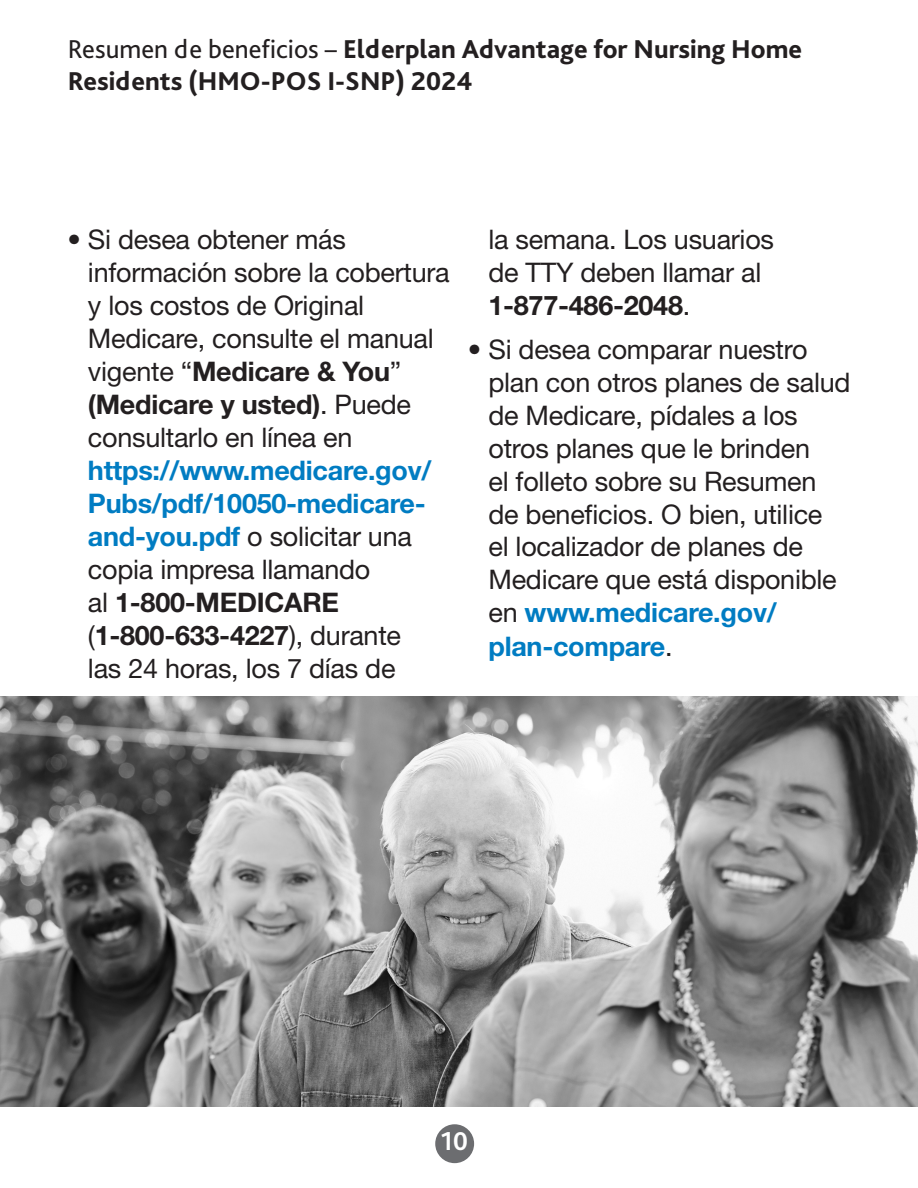
<style>
.page{position:relative;width:918px;height:1188px;background:#fff}
.page>*{position:absolute;margin:0;border:0;box-sizing:border-box;transform-origin:0 0}
.t1{font:27px/33px "Helvetica Neue LT Std";letter-spacing:-.01em;color:#231f20}
.t2{font:800 27px/32.4px "Bliss Pro";color:#231f20}
.t3{font:700 27px "Bliss Pro";color:#fff}
.s1{font-weight:400}
.s2{font-weight:700}
.s3{font-weight:700;color:#007cc2}
</style>
<div class="page">
<img style="left:0;top:697px;width:918px;height:410px">
<div style="left:435px;top:1124px;width:39px;height:39px;background:#6c6d70;border-radius:50%"></div>
<p class="t2" style="left:68px;top:32px;width:736px"><span class="s1">Resumen de beneficios –</span> Elderplan Advantage for Nursing Home<br>Residents (HMO‑POS I‑SNP) 2024</p>
<p class="t1" style="left:88px;top:222px;width:363px;text-indent:-20px">• Si desea obtener más información sobre la cobertura y los costos de Original<br>Medicare, consulte el manual vigente “<span class="s2">Medicare &amp; You</span>” <span class="s2">(Medicare y usted)</span>. Puede consultarlo en línea en <span class="s3">https://www.medicare.gov/<br>Pubs/pdf/10050-medicare&shy;and-you.pdf</span> o solicitar una copia impresa llamando<br>al <span class="s2">1-800-MEDICARE </span>(<span class="s2">1-800-633-4227</span>), durante<br>las 24 horas, los 7 días de</p>
<p class="t1" style="left:488px;top:222px;width:287px">la semana. Los usuarios de TTY deben llamar al<br><span class="s2">1-877-486-2048</span>.</p>
<p class="t1" style="left:488px;top:332px;width:364px;text-indent:-20px">• Si desea comparar nuestro plan con otros planes de salud de Medicare, pídales a los otros planes que le brinden<br>el folleto sobre su Resumen de beneficios. O bien, utilice<br>el localizador de planes de<br>Medicare que está disponible en <span class="s3">www.medicare.gov/ plan-compare</span>.</p>
<p class="t3" style="left:441px;top:1125px;width:29px">10</p>
</div>
